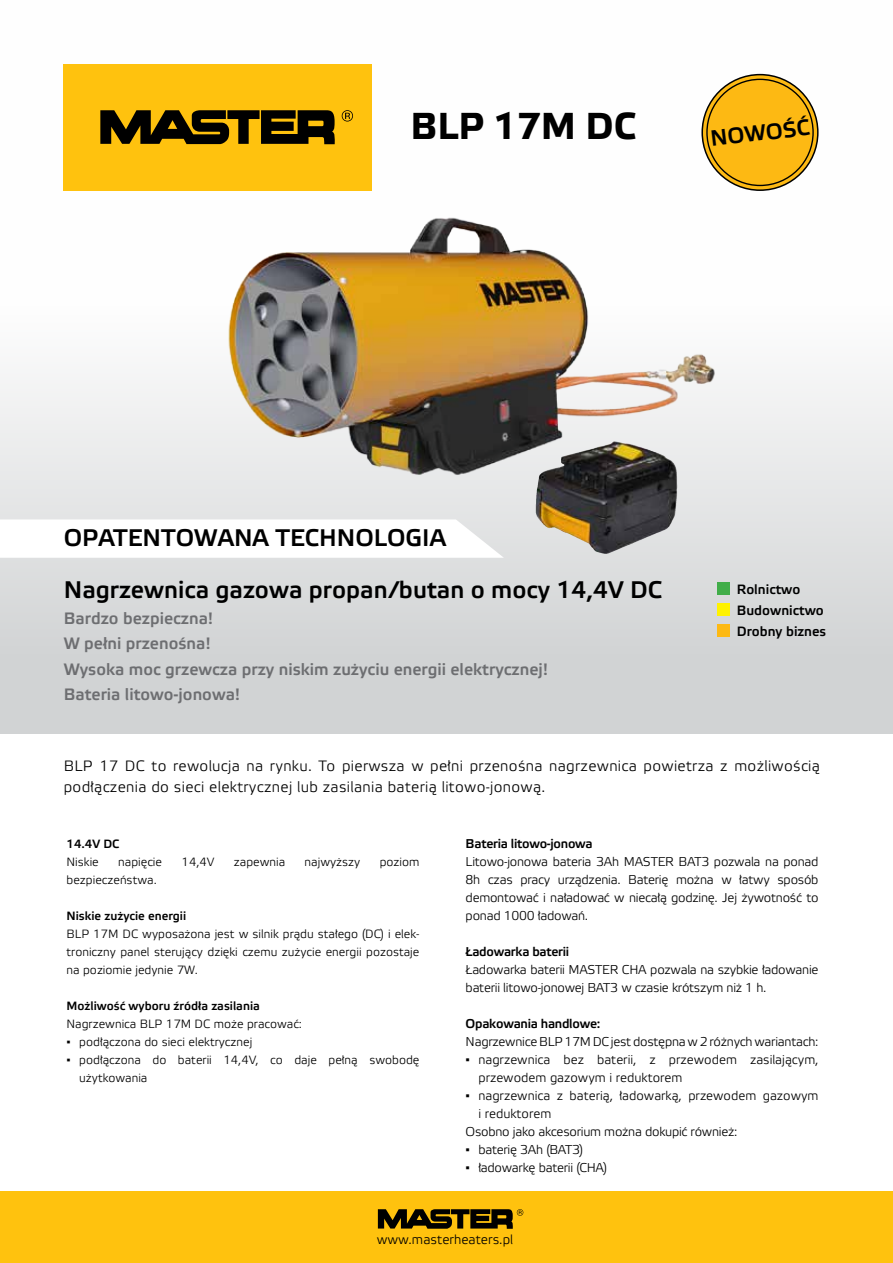
<style>
.page{position:relative;width:893px;height:1263px;background:#fff}
.page>*{position:absolute;margin:0;border:0;box-sizing:border-box;transform-origin:0 0}
.t1{font:700 37.5px "Etelka Text";color:#000}
.t2{font:500 24px "Etelka";color:#000}
.t3{font:500 22.2px "Etelka";color:#000}
.t4{font:500 16.5px/25.5px "Etelka";color:#6d6e71}
.t5{font:300 15px/21px "Etelka";letter-spacing:.02em;color:#000}
.t6{font:500 13.5px/21px "Etelka";color:#000}
.t7{font:300 13.2px "Etelka";color:#000}
.t8{font:300 12.75px/18px "Etelka";letter-spacing:-.02em;color:#000;text-align:justify}
.t9{font:300 12.75px/18px "Etelka";color:#000}
.t10{font:500 12.75px "Etelka";letter-spacing:-.02em;color:#000}
.t11{font:300 12px/18px "Etelka";color:#000;text-align:justify}
.t12{font:500 12px "Etelka";color:#000}
.s1{font-family:"Arial";font-weight:400}
</style>
<div class="page">
<div style="left:0;top:0;width:893px;height:733px;background:linear-gradient(to bottom,#fff,#d0d2d3)"></div>
<div style="left:717px;top:582px;width:13px;height:13px;background:#41ad49"></div>
<div style="left:717px;top:603px;width:13px;height:13px;background:#fff200"></div>
<div style="left:717px;top:624px;width:13px;height:13px;background:#fdb913"></div>
<img style="left:184px;top:201px;width:545px;height:312px">
<img style="left:536px;top:441px;width:78px;height:90px">
<div style="left:0;top:1191px;width:893px;height:72px;background:#ffc20e"></div>
<svg style="left:0;top:519px;width:504px;height:39px"></svg>
<div style="left:64px;top:64px;width:308px;height:127px;background:#ffc20e"></div>
<svg style="left:342px;top:110px;width:11px;height:12px"></svg>
<svg style="left:100px;top:110px;width:235px;height:34px"></svg>
<div style="left:702px;top:75px;width:116px;height:115px;background:#fdb913;border-radius:50%"></div>
<div style="left:701px;top:74px;width:118px;height:117px;border:2px solid #000;border-radius:50%"></div>
<svg style="left:378px;top:1209px;width:145px;height:20px"></svg>
<h1 class="t1" style="left:410px;top:103px;width:227px">BLP 17M DC</h1>
<h3 class="t3" style="left:709px;top:125px;width:101px;rotate:-7deg">NOWOŚĆ</h3>
<h2 class="t2" style="left:64px;top:523px;width:384px">OPATENTOWANA TECHNOLOGIA</h2>
<h2 class="t2" style="left:64px;top:575px;width:600px">Nagrzewnica gazowa propan/butan o mocy 14,4V DC</h2>
<p class="t4" style="left:64px;top:606px;width:486px">Bardzo bezpieczna!<br>W pełni przenośna!<br>Wysoka moc grzewcza przy niskim zużyciu energii elektrycznej!<br>Bateria litowo-jonowa!</p>
<p class="t6" style="left:737px;top:579px;width:91px">Rolnictwo<br>Budownictwo<br>Drobny biznes</p>
<p class="t5" style="left:64px;top:755px;width:758px">BLP 17 DC to rewolucja na rynku. To pierwsza w pełni przenośna nagrzewnica powietrza z możliwością podłączenia do sieci elektrycznej lub zasilania baterią litowo-jonową.</p>
<p class="t12" style="left:67px;top:836px;width:54px">14.4V DC</p>
<p class="t11" style="left:67px;top:853px;width:34px">Niskie</p>
<p class="t11" style="left:118px;top:853px;width:45px">napięcie</p>
<p class="t11" style="left:182px;top:853px;width:34px">14,4V</p>
<p class="t11" style="left:234px;top:853px;width:53px">zapewnia</p>
<p class="t11" style="left:305px;top:853px;width:57px">najwyższy</p>
<p class="t11" style="left:380px;top:853px;width:41px">poziom</p>
<p class="t11" style="left:67px;top:871px;width:92px">bezpieczeństwa.</p>
<p class="t12" style="left:67px;top:908px;width:121px">Niskie zużycie energii</p>
<p class="t11" style="left:67px;top:925px;width:354px">BLP 17M DC wyposażona jest w silnik prądu stałego (DC) i elek&shy;troniczny panel sterujący dzięki czemu zużycie energii pozostaje na poziomie jedynie 7W.</p>
<p class="t12" style="left:67px;top:998px;width:195px">Możliwość wyboru źródła zasilania</p>
<p class="t11" style="left:67px;top:1015px;width:237px">Nagrzewnica BLP 17M DC może pracować:</p>
<p class="t11" style="left:67px;top:1033px;width:187px"><span class="s1">▪</span> podłączona do sieci elektrycznej</p>
<p class="t11" style="left:79px;top:1051px;width:342px;text-indent:-13px"><span class="s1">▪</span> podłączona do baterii 14,4V, co daje pełną swobodę użytkowania</p>
<p class="t10" style="left:466px;top:836px;width:129px">Bateria litowo-jonowa</p>
<p class="t8" style="left:466px;top:853px;width:354px">Litowo-jonowa bateria 3Ah MASTER BAT3 pozwala na ponad 8h czas pracy urządzenia. Baterię można w łatwy sposób demontować i naładować w niecałą godzinę. Jej żywotność to ponad 1000 ładowań.</p>
<p class="t10" style="left:466px;top:944px;width:105px">Ładowarka baterii</p>
<p class="t8" style="left:466px;top:961px;width:354px">Ładowarka baterii MASTER CHA pozwala na szybkie ładowanie baterii litowo-jonowej BAT3 w czasie krótszym niż 1 h.</p>
<p class="t10" style="left:466px;top:1016px;width:136px">Opakowania handlowe:</p>
<p class="t8" style="left:466px;top:1033px;width:354px">Nagrzewnice BLP 17M DC jest dostępna w 2 różnych wariantach:</p>
<p class="t9" style="left:478px;top:1051px;width:342px;text-indent:-13px"><span class="s1">▪</span> nagrzewnica bez baterii, z przewodem zasilającym, przewodem gazowym i reduktorem</p>
<p class="t9" style="left:466px;top:1087px;width:354px"><span class="s1">▪</span> nagrzewnica z baterią, ładowarką, przewodem gazowym</p>
<p class="t9" style="left:478px;top:1105px;width:74px">i reduktorem</p>
<p class="t8" style="left:466px;top:1123px;width:273px">Osobno jako akcesorium można dokupić również:</p>
<p class="t8" style="left:466px;top:1141px;width:119px"><span class="s1">▪</span> baterię 3Ah (BAT3)</p>
<p class="t8" style="left:466px;top:1159px;width:143px"><span class="s1">▪</span> ładowarkę baterii (CHA)</p>
<p class="t7" style="left:377px;top:1231px;width:138px">www.masterheaters.pl</p>
</div>
